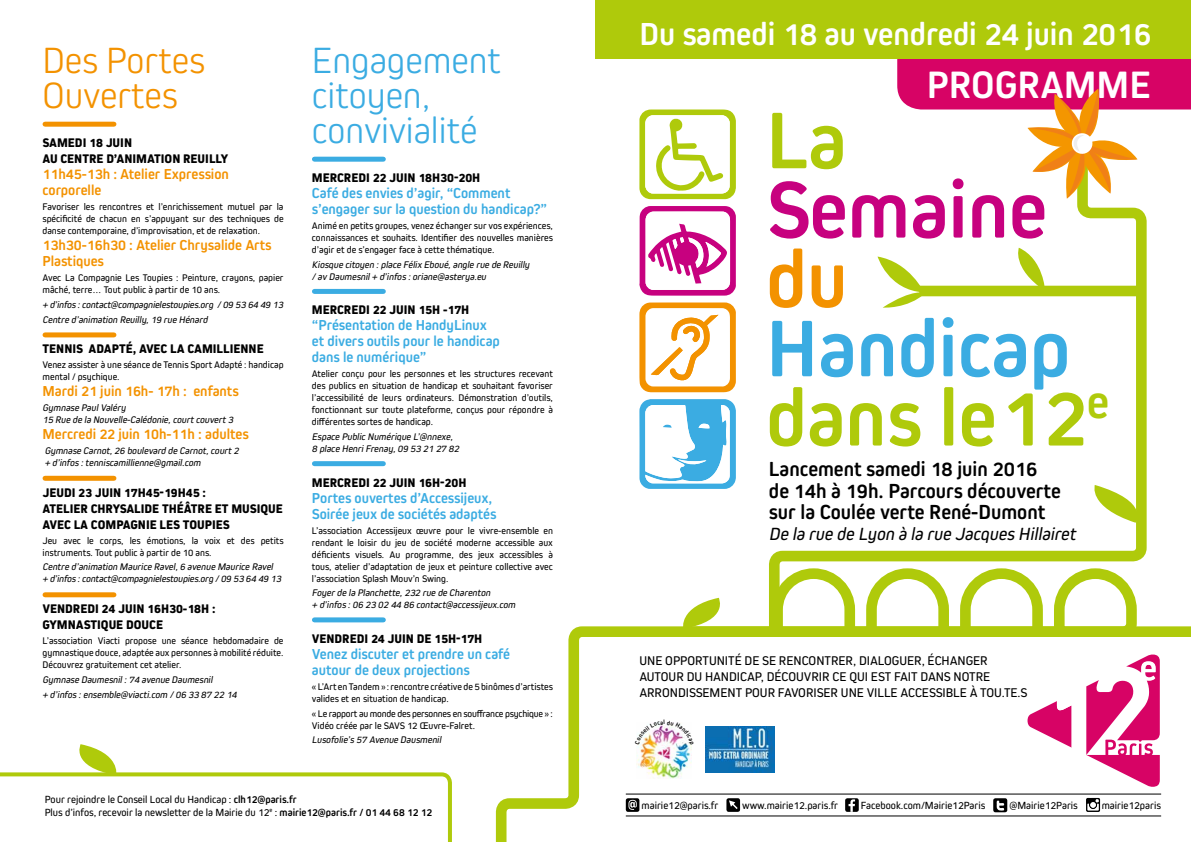
<style>
.page{position:relative;width:1191px;height:842px;background:#fff}
.page>*{position:absolute;margin:0;border:0;box-sizing:border-box;transform-origin:0 0}
.t1{font:700 83.4px/69.3px "Kiro";color:#3bace2}
.t2{font:700 83.4px "Kiro";color:#c7017f}
.t3{font:700 83.4px "Kiro";color:#afca0b}
.t4{font:700 83.4px "Kiro";color:#f39200}
.t5{font:700 39.7px "Kiro";color:#fff}
.t6{font:300 38px/35px "Kiro";color:#3bace2}
.t7{font:300 38px/35px "Kiro";color:#f39200}
.t8{font:700 33.1px "Kiro";color:#fff}
.t9{font:700 21.2px/21.2px "Kiro";color:#000}
.t10{font:italic 18.4px "Kiro";color:#000}
.t11{font:700 15px/16px "Kiro";color:#3bace2}
.t12{font:700 15px/16px "Kiro";color:#f39200}
.t13{font:13.2px/15.8px "Kiro";color:#000}
.t14{font:800 13px/16px "Kiro";color:#000}
.t15{font:10.8px/13px "Kiro";color:#000}
.t16{font:10px/12px "Kiro";color:#000;text-align:justify}
.t17{font:italic 10px/12px "Kiro";letter-spacing:-.005em;color:#000}
.t18{font:10px/12px "Kiro";letter-spacing:-.02em;color:#000}
.s1{font-weight:700}
.s2{color:#afca0b}
</style>
<div class="page">
<svg style="left:639px;top:109px;width:97px;height:90px"></svg>
<svg style="left:639px;top:206px;width:97px;height:90px"></svg>
<svg style="left:639px;top:302px;width:97px;height:90px"></svg>
<svg style="left:639px;top:399px;width:97px;height:90px"></svg>
<hr style="left:626px;top:794px;width:535px;height:1px;background:#000">
<hr style="left:626px;top:816px;width:535px;height:1px;background:#000">
<svg style="left:1142px;top:654px;width:17px;height:133px"></svg>
<div style="left:595px;top:0;width:596px;height:59px;background:#afca0b"></div>
<svg style="left:769px;top:199px;width:378px;height:364px"></svg>
<svg style="left:1087px;top:485px;width:60px;height:38px"></svg>
<svg style="left:1011px;top:248px;width:34px;height:43px"></svg>
<svg style="left:877px;top:257px;width:48px;height:52px"></svg>
<svg style="left:897px;top:59px;width:294px;height:140px"></svg>
<svg style="left:495px;top:563px;width:647px;height:279px"></svg>
<div style="left:686px;top:626px;width:505px;height:11px;background:#afca0b"></div>
<img style="left:705px;top:726px;width:69px;height:46px">
<div style="left:45px;top:122px;width:69px;height:5px;background:#f39200"></div>
<div style="left:45px;top:332px;width:69px;height:5px;background:#f39200"></div>
<div style="left:45px;top:476px;width:69px;height:5px;background:#f39200"></div>
<div style="left:45px;top:592px;width:69px;height:5px;background:#f39200"></div>
<div style="left:314px;top:157px;width:69px;height:5px;background:#3bace2"></div>
<div style="left:314px;top:289px;width:69px;height:5px;background:#3bace2"></div>
<div style="left:314px;top:461px;width:69px;height:5px;background:#3bace2"></div>
<div style="left:314px;top:617px;width:69px;height:5px;background:#3bace2"></div>
<svg style="left:0;top:744px;width:452px;height:98px"></svg>
<svg style="left:635px;top:720px;width:59px;height:25px"></svg>
<h3 class="t7" style="left:43px;top:42px;width:164px">Des Portes<br>Ouvertes</h3>
<h3 class="t14" style="left:43px;top:135px;width:187px">SAMEDI 18 JUIN<br>AU CENTRE D’ANIMATION REUILLY</h3>
<h3 class="t12" style="left:43px;top:166px;width:188px">11h45-13h : Atelier Expression corporelle</h3>
<p class="t16" style="left:43px;top:201px;width:242px">Favoriser les rencontres et l’enrichissement mutuel par la spécificité de chacun en s’appuyant sur des techniques de danse contemporaine, d’improvisation, et de relaxation.</p>
<h3 class="t12" style="left:43px;top:237px;width:230px">13h30-16h30 : Atelier Chrysalide Arts<br>Plastiques</h3>
<p class="t16" style="left:43px;top:271px;width:242px">Avec La Compagnie Les Toupies : Peinture, crayons, papier mâché, terre… Tout public à partir de 10 ans.</p>
<p class="t17" style="left:43px;top:297px;width:244px;line-height:14.8px">+ d’infos :contact@compagnielestoupies.org /09 53 64 49 13<br>Centre d’animation Reuilly,19 rue Hénard</p>
<h3 class="t14" style="left:43px;top:341px;width:223px">TENNIS ADAPTÉ, AVEC LA CAMILLIENNE</h3>
<p class="t16" style="left:43px;top:359px;width:242px">Venez assister à une séance de Tennis Sport Adapté : handicap mental / psychique.</p>
<h3 class="t12" style="left:43px;top:383px;width:198px">Mardi 21 juin 16h- 17h : enfants</h3>
<p class="t17" style="left:43px;top:402px;width:194px">Gymnase PaulValéry<br>15 Rue de la Nouvelle-Calédonie,courtcouvert3</p>
<h3 class="t12" style="left:43px;top:426px;width:208px">Mercredi 22 juin 10h-11h : adultes</h3>
<p class="t17" style="left:45px;top:444px;width:198px">Gymnase Carnot,26 boulevard de Carnot,court2 + d’infos :tenniscamillienne@gmail.com</p>
<h3 class="t14" style="left:43px;top:485px;width:242px">JEUDI 23 JUIN 17H45-19H45 :<br>ATELIER CHRYSALIDE THÉÂTRE ET MUSIQUE<br>AVEC LA COMPAGNIE LES TOUPIES</h3>
<p class="t16" style="left:43px;top:534px;width:242px">Jeu avec le corps, les émotions, la voix et des petits instruments. Tout public à partir de 10 ans.</p>
<p class="t17" style="left:43px;top:561px;width:242px">Centre d’animation Maurice Ravel,6 avenue Maurice Ravel + d’infos :contact@compagnielestoupies.org /09 53 64 49 13</p>
<h3 class="t14" style="left:43px;top:601px;width:174px">VENDREDI 24 JUIN 16H30-18H :<br>GYMNASTIQUE DOUCE</h3>
<p class="t16" style="left:43px;top:635px;width:242px">L’association Viacti propose une séance hebdomadaire de gymnastique douce, adaptée aux personnes à mobilité réduite.<br>Découvrez gratuitement cet atelier.</p>
<p class="t17" style="left:43px;top:672px;width:198px;line-height:14.8px">Gymnase Daumesnil:74 avenue Daumesnil<br>+ d’infos :ensemble@viacti.com /06 33 87 22 14</p>
<h3 class="t6" style="left:312px;top:42px;width:190px">Engagement citoyen, convivialité</h3>
<h3 class="t14" style="left:312px;top:170px;width:170px">MERCREDI 22 JUIN 18H30-20H</h3>
<h3 class="t11" style="left:312px;top:185px;width:237px">Café des envies d’agir, “Comment s’engager sur la question du handicap?”</h3>
<p class="t16" style="left:312px;top:220px;width:242px">Animé en petits groupes, venez échanger sur vos expériences, connaissances et souhaits. Identifier des nouvelles manières d’agir et de s’engager face à cette thématique.</p>
<p class="t17" style="left:312px;top:258px;width:221px">Kiosque citoyen :place Félix Eboué,angle rue de Reuilly /av Daumesnil+ d’infos :oriane@asterya.eu</p>
<h3 class="t14" style="left:312px;top:302px;width:159px">MERCREDI 22 JUIN 15H -17H</h3>
<h3 class="t11" style="left:312px;top:317px;width:189px">“Présentation de HandyLinux et divers outils pour le handicap dans le numérique”</h3>
<p class="t16" style="left:312px;top:368px;width:242px">Atelier conçu pour les personnes et les structures recevant des publics en situation de handicap et souhaitant favoriser l’accessibilité de leurs ordinateurs. Démonstration d’outils, fonctionnant sur toute plateforme, conçus pour répondre à différentes sortes de handicap.</p>
<p class="t17" style="left:312px;top:431px;width:151px">Espace Public Numérique L’@nnexe,<br>8 place HenriFrenay,09 53 21 27 82</p>
<h3 class="t14" style="left:312px;top:474px;width:156px">MERCREDI 22 JUIN 16H-20H</h3>
<h3 class="t11" style="left:312px;top:490px;width:186px">Portes ouvertes d’Accessijeux,<br>Soirée jeux de sociétés adaptés</h3>
<p class="t16" style="left:312px;top:524px;width:242px">L’association Accessijeux œuvre pour le vivre-ensemble en rendant le loisir du jeu de société moderne accessible aux déficients visuels. Au programme, des jeux accessibles à tous, atelier d’adaptation de jeux et peinture collective avec l’association Splash Mouv’n Swing.</p>
<p class="t17" style="left:312px;top:587px;width:207px">Foyerde la Planchette,232 rue de Charenton<br>+ d’infos :06 23 02 44 86 contact@accessijeux.com</p>
<h3 class="t14" style="left:312px;top:631px;width:172px">VENDREDI 24 JUIN DE 15H-17H</h3>
<h3 class="t11" style="left:312px;top:646px;width:200px">Venez discuter et prendre un café autour de deux projections</h3>
<p class="t16" style="left:312px;top:680px;width:242px">« L’Art en Tandem » : rencontre créative de 5 binômes d’artistes valides et en situation de handicap.</p>
<p class="t18" style="left:312px;top:707px;width:242px">« Le rapport au monde des personnes en souffrance psychique » :<br>Vidéo créée par le SAVS 12 Œuvre-Falret.</p>
<p class="t17" style="left:312px;top:734px;width:133px">Lusofolie’s 57 Avenue Dausmenil</p>
<p class="t15" style="left:45px;top:792px;width:389px">Pour rejoindre le Conseil Local du Handicap : <span class="s1">clh12@paris.fr<br></span>Plus d’infos, recevoir la newsletter de la Mairie du 12<sup>e</sup> : <span class="s1">mairie12@paris.fr / 01 44 68 12 12</span></p>
<h3 class="t8" style="left:639px;top:15px;width:513px">Du samedi 18 au vendredi 24 juin 2016</h3>
<h2 class="t5" style="left:927px;top:61px;width:225px">PROGRAMME</h2>
<h1 class="t3" style="left:766px;top:92px;width:82px">La</h1>
<h1 class="t2" style="left:766px;top:161px;width:282px">Semaine</h1>
<h1 class="t4" style="left:766px;top:231px;width:83px">du</h1>
<h1 class="t1" style="left:766px;top:313px;width:345px">Handicap <span class="s2">dans le 12</span><sup>e</sup></h1>
<h3 class="t9" style="left:769px;top:459px;width:293px">Lancement samedi 18 juin 2016 de 14h à 19h. Parcours découverte sur la Coulée verte René-Dumont</h3>
<h3 class="t10" style="left:769px;top:523px;width:312px">De la rue de Lyon à la rue Jacques Hillairet</h3>
<h3 class="t13" style="left:639px;top:652px;width:389px">UNE OPPORTUNITÉ DE SE RENCONTRER, DIALOGUER, ÉCHANGER<br>AUTOUR DU HANDICAP, DÉCOUVRIR CE QUI EST FAIT DANS NOTRE<br>ARRONDISSEMENT POUR FAVORISER UNE VILLE ACCESSIBLE À TOU.TE.S</h3>
<p class="t15" style="left:641px;top:799px;width:78px">mairie12@paris.fr</p>
<p class="t15" style="left:742px;top:799px;width:97px">www.mairie12.paris.fr</p>
<p class="t15" style="left:861px;top:799px;width:126px">Facebook.com/Mairie12Paris</p>
<p class="t15" style="left:1009px;top:799px;width:70px">@Mairie12Paris</p>
<p class="t15" style="left:1101px;top:799px;width:61px">mairie12paris</p>
</div>
